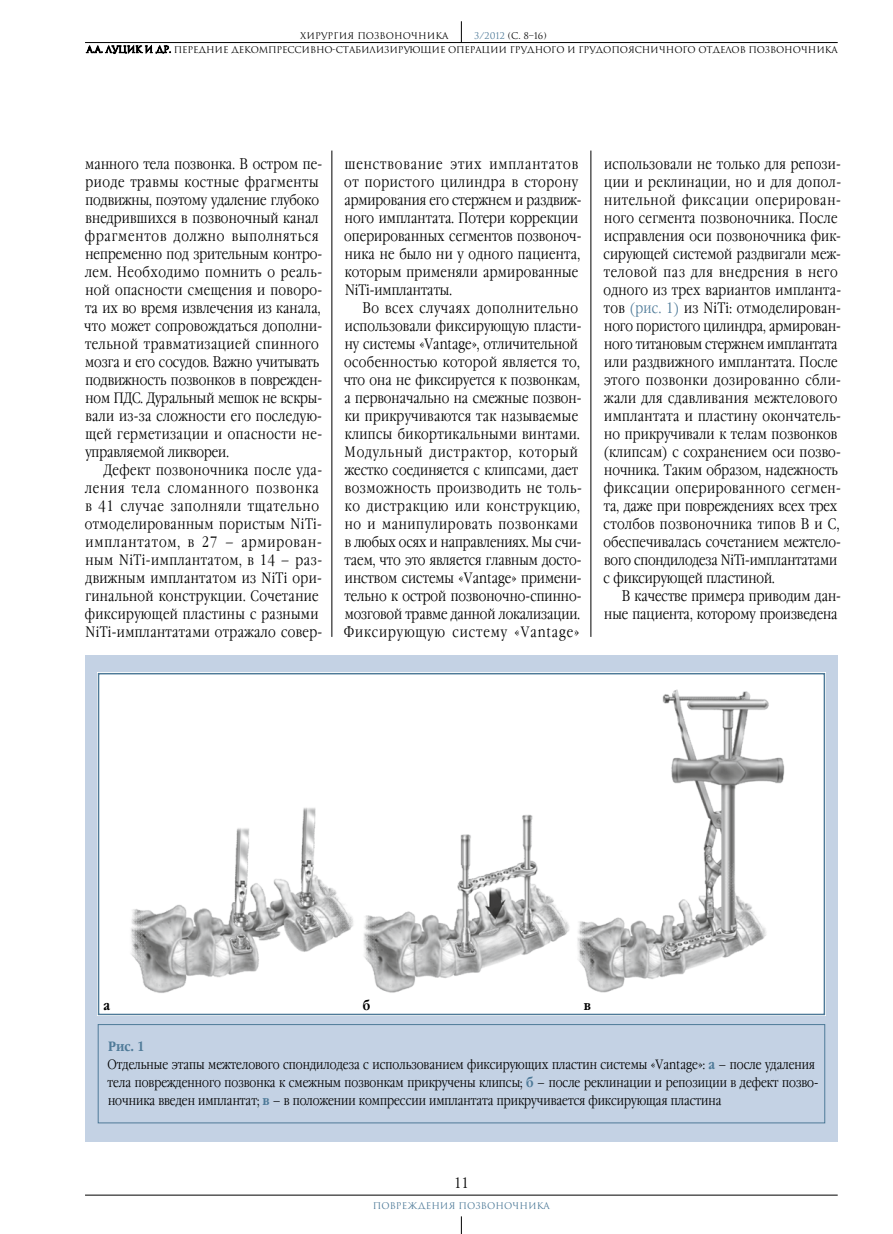
<style>
.page{position:relative;width:893px;height:1234px;background:#fff}
.page>*{position:absolute;margin:0;border:0;box-sizing:border-box;transform-origin:0 0}
.t1{font:300 15px/18px "Garamond Narrow C";letter-spacing:.015em;color:#000}
.t2{font:300 13.5px/18px "Garamond Narrow C";color:#000}
.t3{font:700 13.5px "Garamond Narrow C";color:#000}
.t4{font:9px/13.4px "Romul";letter-spacing:-.02em;color:#000}
.t5{font:9px "Romul";color:#4e7a98}
.t6{font:9px "Romul";color:#000}
.s1{color:#4e7a98}
.s2{font-weight:700;color:#4e7a98}
</style>
<div class="page">
<hr style="left:85px;top:1194px;width:753px;height:1px;background:#000">
<svg style="left:461px;top:1216px;width:1px;height:17px"></svg>
<hr style="left:85px;top:42px;width:753px;height:1px;background:#000">
<svg style="left:461px;top:21px;width:1px;height:21px"></svg>
<svg style="left:86px;top:45px;width:85px;height:9px"></svg>
<hr style="left:332px;top:150px;width:1px;height:486px;background:#000">
<hr style="left:591px;top:150px;width:1px;height:486px;background:#000">
<div style="left:85px;top:654px;width:753px;height:486px;background:#c4d2e4"></div>
<div style="left:98px;top:1023px;width:727px;height:99px;border:1px solid #4e7a98"></div>
<img style="left:101px;top:675px;width:721px;height:336px">
<div style="left:98px;top:672px;width:727px;height:342px;border:2px solid #4e7a98"></div>
<svg style="left:102px;top:996px;width:10px;height:15px"></svg>
<svg style="left:361px;top:991px;width:10px;height:20px"></svg>
<svg style="left:583px;top:1000px;width:9px;height:10px"></svg>
<p class="t4" style="left:86px;top:29px;width:753px;text-indent:388px"><span class="s1">3/2012</span> (С. 8–16)<br>А.А. Луцик и др. Передние декомпрессивно-стабилизирующие операции грудного и грудопоясничного отделов позвоночника</p>
<p class="t6" style="left:300px;top:31px;width:150px">ХИРУРГИЯ ПОЗВОНОЧНИКА</p>
<p class="t1" style="left:84px;top:155px;width:240px">манного тела позвонка. В остром пе&shy;риоде травмы костные фрагменты подвижны, поэтому удаление глубоко внедрившихся в позвоночный канал фрагментов должно выполняться непременно под зрительным контро&shy;лем. Необходимо помнить о реаль&shy;ной опасности смещения и поворо&shy;та их во время извлечения из канала, что может сопровождаться дополни&shy;тельной травматизацией спинного мозга и его сосудов. Важно учитывать подвижность позвонков в поврежден&shy;ном ПДС. Дуральный мешок не вскры&shy;вали из-за сложности его последую&shy;щей герметизации и опасности не&shy;управляемой ликвореи.</p>
<p class="t1" style="left:85px;top:461px;width:239px;text-indent:19px">Дефект позвоночника после уда&shy;ления тела сломанного позвонка в 41 случае заполняли тщательно отмоделированным пористым NiTi&shy;имплантатом, в 27 – армирован&shy;ным NiTi-имплантатом, в 14 – раз&shy;движным имплантатом из NiTi ори&shy;гинальной конструкции. Сочетание фиксирующей пластины с разными NiTi-имплантатами отражало совер-</p>
<p class="t1" style="left:344px;top:155px;width:239px">шенствование этих имплантатов от пористого цилиндра в сторону армирования его стержнем и раздвиж&shy;ного имплантата. Потери коррекции оперированных сегментов позвоноч&shy;ника не было ни у одного пациента, которым применяли армированные<br>NiTi-имплантаты.</p>
<p class="t1" style="left:344px;top:299px;width:240px;text-indent:19px">Во всех случаях дополнительно использовали фиксирующую пласти&shy;ну системы «Vantage», отличительной особенностью которой является то, что она не фиксируется к позвонкам, а первоначально на смежные позвон&shy;ки прикручиваются так называемые клипсы бикортикальными винтами.<br>Модульный дистрактор, который жестко соединяется с клипсами, дает возможность производить не толь&shy;ко дистракцию или конструкцию, но и манипулировать позвонками в любых осях и направлениях. Мы счи&shy;таем, что это является главным досто&shy;инством системы «Vantage» примени&shy;тельно к острой позвоночно-спинно&shy;мозговой травме данной локализации.<br>Фиксирующую систему «Vantage»</p>
<p class="t1" style="left:603px;top:155px;width:239px">использовали не только для репози&shy;ции и реклинации, но и для допол&shy;нительной фиксации оперирован&shy;ного сегмента позвоночника. После исправления оси позвоночника фик&shy;сирующей системой раздвигали меж&shy;теловой паз для внедрения в него одного из трех вариантов импланта&shy;тов <span class="s1">(рис. 1)</span> из NiTi: отмоделирован&shy;ного пористого цилиндра, армирован&shy;ного титановым стержнем имплантата или раздвижного имплантата. После этого позвонки дозированно сбли&shy;жали для сдавливания межтелового имплантата и пластину окончатель&shy;но прикручивали к телам позвонков (клипсам) с сохранением оси позво&shy;ночника. Таким образом, надежность фиксации оперированного сегмен&shy;та, даже при повреждениях всех трех столбов позвоночника типов В и С, обеспечивалась сочетанием межтело&shy;вого спондилодеза NiTi-имплантатами с фиксирующей пластиной.</p>
<p class="t1" style="left:604px;top:587px;width:238px;text-align:right">В качестве примера приводим дан&shy;ные пациента, которому произведена</p>
<p class="t3" style="left:103px;top:996px;width:8px">а</p>
<p class="t3" style="left:363px;top:996px;width:9px">б</p>
<p class="t3" style="left:584px;top:996px;width:9px">в</p>
<p class="t2" style="left:108px;top:1037px;width:712px"><span class="s2">Рис. 1<br></span>Отдельные этапы межтелового спондилодеза с использованием фиксирующих пластин системы «Vantage»: <span class="s2">а</span> – после удаления тела поврежденного позвонка к смежным позвонкам прикручены клипсы; <span class="s2">б</span> – после реклинации и репозиции в дефект позво&shy;ночника введен имплантат; <span class="s2">в</span> – в положении компрессии имплантата прикручивается фиксирующая пластина</p>
<p class="t1" style="left:454px;top:1173px;width:16px">11</p>
<p class="t5" style="left:373px;top:1200px;width:179px">Повреждения позвоночника</p>
</div>
